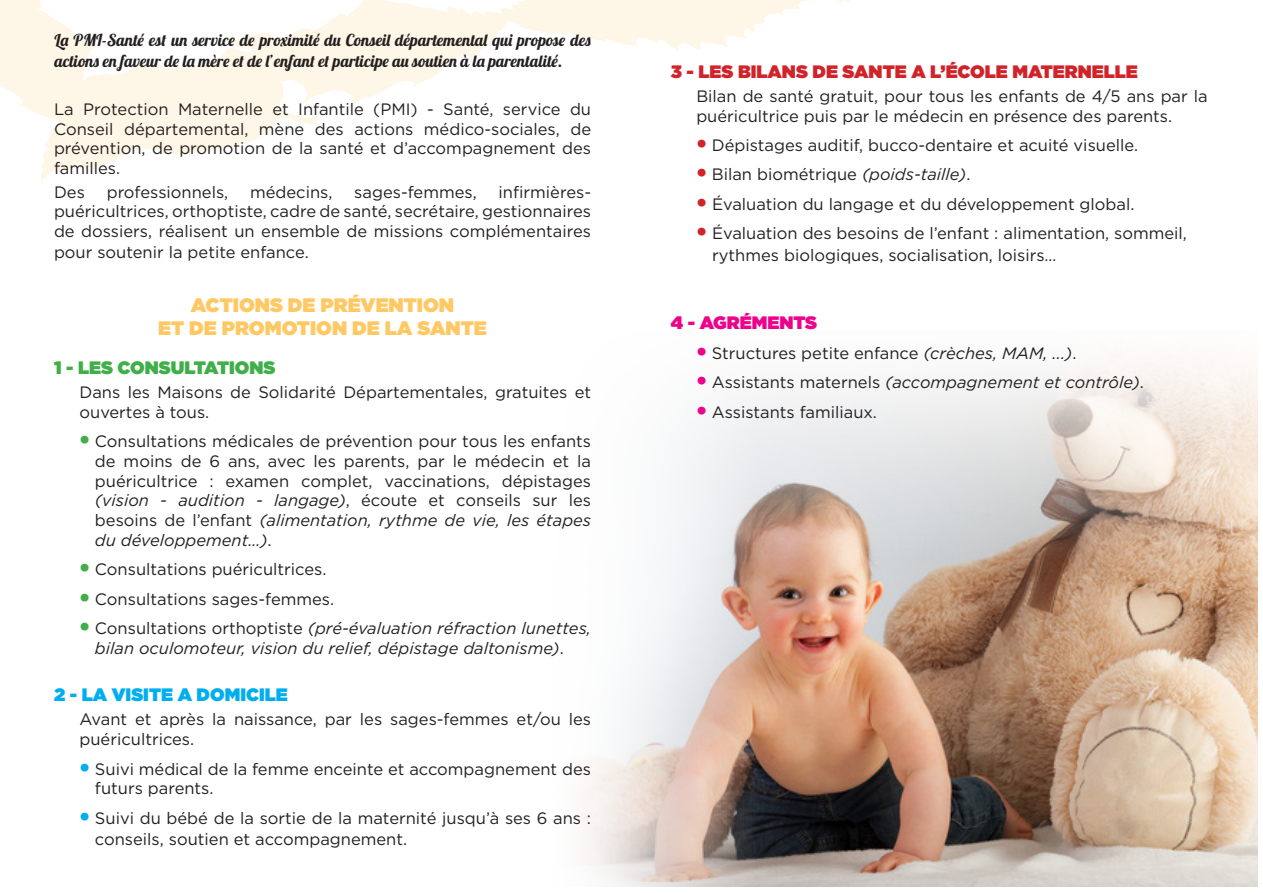
<style>
.page{position:relative;width:1263px;height:893px;background:#fff}
.page>*{position:absolute;margin:0;border:0;box-sizing:border-box;transform-origin:0 0}
.t1{font:900 19.5px/23.4px "Gotham";color:#fec964;text-align:center}
.t2{font:900 18px "Gotham";color:#d1232a}
.t3{font:900 18px "Gotham";color:#00aeef}
.t4{font:900 18px "Gotham";color:#40ae49}
.t5{font:900 18px "Gotham";color:#ed028c}
.t6{font:16.5px/19.8px "Gotham";color:#231f20}
.t7{font:italic 16.5px/19.8px "Gotham";color:#231f20}
.t8{font:16.5px/21px "Lobster 1.4";letter-spacing:.015em;color:#231f20}
.s1{font-weight:900;font-size:21px;color:#40ae49}
.s2{font-style:italic}
.s3{font-weight:900;font-style:normal;font-size:21px;color:#40ae49}
.s4{font-style:normal}
.s5{font-weight:900;font-size:21px;color:#00aeef}
.s6{font-weight:900;font-size:21px;color:#d1232a}
.s7{font-weight:900;font-size:21px;color:#ed028c}
.s8{font-weight:900;font-style:normal;font-size:21px;color:#ed028c}
</style>
<div class="page">
<img style="left:586px;top:356px;width:672px;height:530px">
<svg style="left:0;top:0;width:850px;height:181px"></svg>
<svg style="left:16px;top:0;width:562px;height:82px;fill:#fef6e6"></svg>
<p class="t8" style="left:55px;top:29px;width:537px">La PMI-Santé est un service de proximité du Conseil départemental qui propose des actions en faveur de la mère et de l’enfant et participe au soutien à la parentalité.</p>
<p class="t6" style="left:54px;top:99px;width:539px;text-align:justify">La Protection Maternelle et Infantile (PMI) - Santé, service du Conseil départemental, mène des actions médico-sociales, de prévention, de promotion de la santé et d’accompagnement des familles.</p>
<p class="t6" style="left:54px;top:181px;width:32px">Des</p>
<p class="t6" style="left:107px;top:181px;width:123px">professionnels,</p>
<p class="t6" style="left:250px;top:181px;width:84px">médecins,</p>
<p class="t6" style="left:354px;top:181px;width:124px">sages-femmes,</p>
<p class="t6" style="left:54px;top:182px;width:539px;text-align:justify;text-indent:445px">infirmières&shy;puéricultrices, orthoptiste, cadre de santé, secrétaire, gestionnaires de dossiers, réalisent un ensemble de missions complémentaires</p>
<p class="t6" style="left:54px;top:242px;width:256px">pour soutenir la petite enfance.</p>
<p class="t1" style="left:158px;top:293px;width:330px">ACTIONS DE PRÉVENTION<br>ET DE PROMOTION DE LA SANTE</p>
<p class="t4" style="left:54px;top:354px;width:223px">1 - LES CONSULTATIONS</p>
<p class="t6" style="left:80px;top:382px;width:513px">Dans les Maisons de Solidarité Départementales, gratuites et ouvertes à tous.</p>
<p class="t6" style="left:95px;top:431px;width:498px;text-align:justify;text-indent:-15px"><span class="s1">•</span> Consultations médicales de prévention pour tous les enfants de moins de 6 ans, avec les parents, par le médecin et la puéricultrice : examen complet, vaccinations, dépistages <span class="s2">(vision - audition - langage)</span>, écoute et conseils sur les besoins de l’enfant <span class="s2">(alimentation, rythme de vie, les étapes du développement…)</span>.</p>
<p class="t6" style="left:80px;top:559px;width:248px"><span class="s1">•</span> Consultations puéricultrices.</p>
<p class="t6" style="left:80px;top:589px;width:256px"><span class="s1">•</span> Consultations sages-femmes.</p>
<p class="t7" style="left:95px;top:618px;width:498px;text-indent:-15px"><span class="s3">•</span> <span class="s4">Consultations orthoptiste</span> (pré-évaluation réfraction lunettes, bilan oculomoteur, vision du relief, dépistage daltonisme)<span class="s4">.</span></p>
<p class="t3" style="left:54px;top:682px;width:235px">2 - LA VISITE A DOMICILE</p>
<p class="t6" style="left:80px;top:709px;width:513px">Avant et après la naissance, par les sages-femmes et/ou les puéricultrices.</p>
<p class="t6" style="left:95px;top:758px;width:498px;text-indent:-15px"><span class="s5">•</span> Suivi médical de la femme enceinte et accompagnement des futurs parents.</p>
<p class="t6" style="left:95px;top:807px;width:498px;line-height:21.6px;text-indent:-15px"><span class="s5">•</span> Suivi du bébé de la sortie de la maternité jusqu’à ses 6 ans : conseils, soutien et accompagnement.</p>
<p class="t2" style="left:671px;top:58px;width:468px">3 - LES BILANS DE SANTE A L’ÉCOLE MATERNELLE</p>
<p class="t6" style="left:696px;top:86px;width:513px">Bilan de santé gratuit, pour tous les enfants de 4/5 ans par la puéricultrice puis par le médecin en présence des parents.</p>
<p class="t6" style="left:696px;top:135px;width:443px"><span class="s6">•</span> Dépistages auditif, bucco-dentaire et acuité visuelle.</p>
<p class="t6" style="left:696px;top:164px;width:276px"><span class="s6">•</span> Bilan biométrique <span class="s2">(poids-taille)</span>.</p>
<p class="t6" style="left:696px;top:194px;width:440px"><span class="s6">•</span> Évaluation du langage et du développement global.</p>
<p class="t6" style="left:712px;top:222px;width:476px;line-height:21.6px;text-indent:-16px"><span class="s6">•</span> Évaluation des besoins de l’enfant : alimentation, sommeil, rythmes biologiques, socialisation, loisirs…</p>
<p class="t5" style="left:671px;top:310px;width:148px">4 - AGRÉMENTS</p>
<p class="t6" style="left:696px;top:343px;width:382px"><span class="s7">•</span> Structures petite enfance <span class="s2">(crèches, MAM, ...)</span>.</p>
<p class="t7" style="left:696px;top:372px;width:449px"><span class="s8">•</span> <span class="s4">Assistants maternels</span> (accompagnement et contrôle)<span class="s4">.</span></p>
<p class="t6" style="left:696px;top:402px;width:182px"><span class="s7">•</span> Assistants familiaux.</p>
</div>
